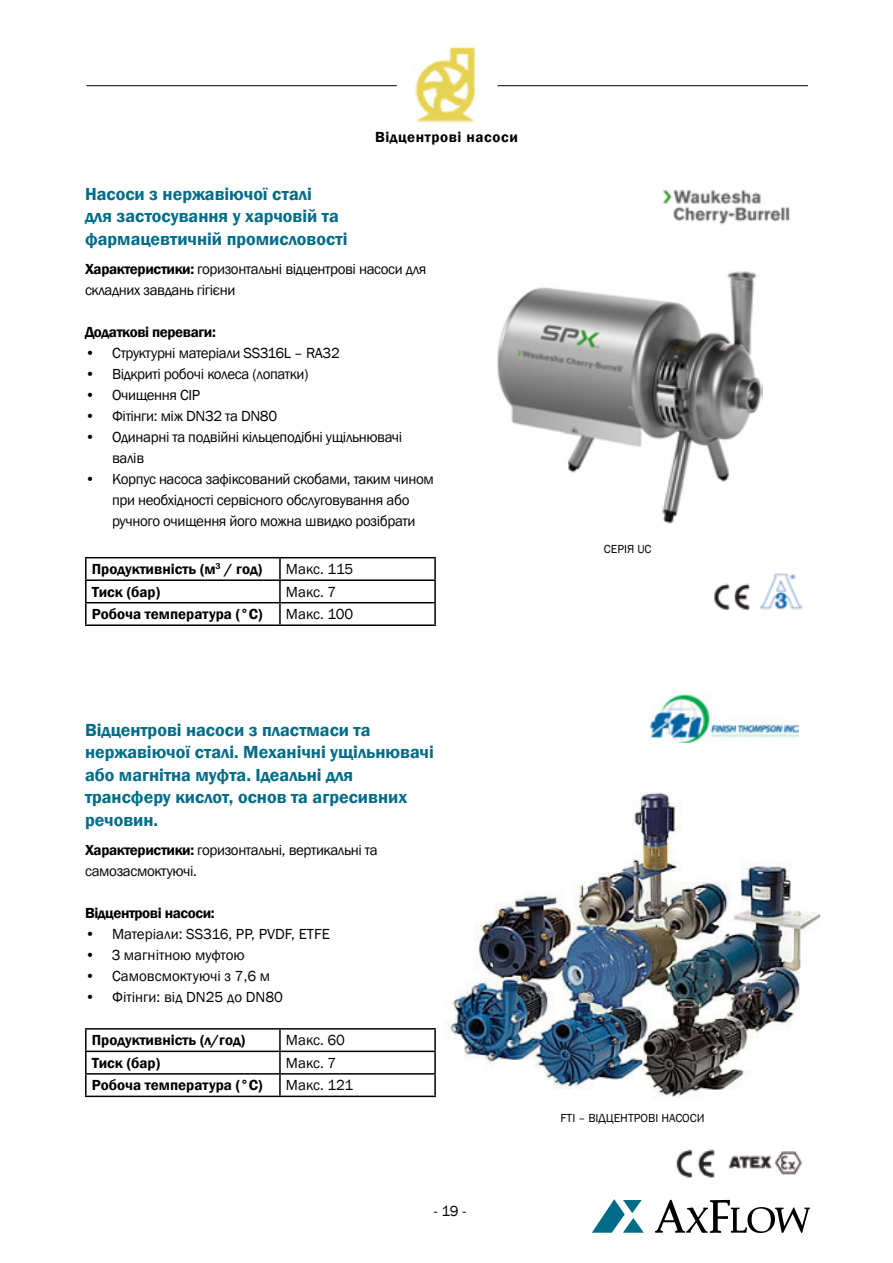
<style>
.page{position:relative;width:893px;height:1263px;background:#fff}
.page>*{position:absolute;margin:0;border:0;box-sizing:border-box;transform-origin:0 0}
.t1{font:600 18px/22.5px "Franklin Gothic";color:#006c88}
.t2{font:15px/21px "Franklin Gothic";letter-spacing:-.025em;color:#000}
.t3{font:600 15px "Franklin Gothic";color:#000}
.t4{font:15px "Franklin Gothic";color:#000}
.t5{font:600 15px "Franklin Gothic";letter-spacing:-.025em;color:#000}
.t6{font:600 15px "Franklin Gothic";letter-spacing:.04em;color:#000}
.t7{font:12px "Franklin Gothic";color:#000}
.s1{font-weight:600}
</style>
<div class="page">
<hr style="left:86px;top:85px;width:311px;height:1px;background:#000">
<hr style="left:497px;top:85px;width:311px;height:1px;background:#000">
<hr style="left:85px;top:557px;width:195px;height:1px;background:#000">
<hr style="left:85px;top:558px;width:2px;height:21px;background:#000">
<hr style="left:280px;top:557px;width:156px;height:1px;background:#000">
<hr style="left:279px;top:558px;width:2px;height:21px;background:#000">
<hr style="left:434px;top:558px;width:2px;height:21px;background:#000">
<hr style="left:85px;top:579px;width:195px;height:2px;background:#000">
<hr style="left:85px;top:581px;width:2px;height:21px;background:#000">
<hr style="left:280px;top:579px;width:156px;height:2px;background:#000">
<hr style="left:279px;top:581px;width:2px;height:21px;background:#000">
<hr style="left:434px;top:581px;width:2px;height:21px;background:#000">
<hr style="left:85px;top:602px;width:195px;height:1px;background:#000">
<hr style="left:85px;top:603px;width:2px;height:21px;background:#000">
<hr style="left:280px;top:602px;width:156px;height:1px;background:#000">
<hr style="left:279px;top:603px;width:2px;height:21px;background:#000">
<hr style="left:434px;top:603px;width:2px;height:21px;background:#000">
<hr style="left:85px;top:624px;width:195px;height:2px;background:#000">
<hr style="left:280px;top:624px;width:156px;height:2px;background:#000">
<img style="left:662px;top:189px;width:128px;height:36px">
<img style="left:425px;top:792px;width:396px;height:306px">
<hr style="left:85px;top:1028px;width:195px;height:1px;background:#000">
<hr style="left:85px;top:1029px;width:2px;height:21px;background:#000">
<hr style="left:280px;top:1028px;width:156px;height:1px;background:#000">
<hr style="left:279px;top:1029px;width:2px;height:21px;background:#000">
<hr style="left:434px;top:1029px;width:2px;height:21px;background:#000">
<hr style="left:85px;top:1050px;width:195px;height:2px;background:#000">
<hr style="left:85px;top:1052px;width:2px;height:21px;background:#000">
<hr style="left:280px;top:1050px;width:156px;height:2px;background:#000">
<hr style="left:279px;top:1052px;width:2px;height:21px;background:#000">
<hr style="left:434px;top:1052px;width:2px;height:21px;background:#000">
<hr style="left:85px;top:1073px;width:195px;height:1px;background:#000">
<hr style="left:85px;top:1074px;width:2px;height:21px;background:#000">
<hr style="left:280px;top:1073px;width:156px;height:1px;background:#000">
<hr style="left:279px;top:1074px;width:2px;height:21px;background:#000">
<hr style="left:434px;top:1074px;width:2px;height:21px;background:#000">
<hr style="left:85px;top:1095px;width:195px;height:2px;background:#000">
<hr style="left:280px;top:1095px;width:156px;height:2px;background:#000">
<img style="left:649px;top:694px;width:149px;height:49px">
<img style="left:676px;top:1149px;width:127px;height:29px">
<img style="left:415px;top:46px;width:62px;height:77px">
<svg style="left:592px;top:1199px;width:52px;height:34px"></svg>
<svg style="left:655px;top:1199px;width:155px;height:34px"></svg>
<img style="left:714px;top:583px;width:36px;height:28px">
<img style="left:759px;top:573px;width:44px;height:37px">
<img style="left:497px;top:271px;width:265px;height:253px">
<p class="t6" style="left:375px;top:128px;width:144px">Відцентрові насоси</p>
<p class="t1" style="left:85px;top:183px;width:264px">Насоси з нержавіючої сталі<br>для застосування у харчовій та фармацевтичній промисловості</p>
<p class="t2" style="left:85px;top:259px;width:343px"><span class="s1">Характеристики:</span> горизонтальні відцентрові насоси для складних завдань гігієни</p>
<p class="t5" style="left:85px;top:323px;width:132px">Додаткові переваги:</p>
<p class="t2" style="left:85px;top:343px;width:256px">• Структурні матеріали SS316L – RA32</p>
<p class="t2" style="left:85px;top:364px;width:225px">• Відкриті робочі колеса (лопатки)</p>
<p class="t2" style="left:85px;top:385px;width:117px">• Очищення CIP</p>
<p class="t2" style="left:85px;top:406px;width:194px">• Фітінги: між DN32 та DN80</p>
<p class="t2" style="left:112px;top:427px;width:292px;text-indent:-27px">• Одинарні та подвійні кільцеподібні ущільнювачі валів</p>
<p class="t2" style="left:85px;top:469px;width:350px;text-align:center">• Корпус насоса зафіксований скобами, таким чином при необхідності сервісного обслуговування або ручного очищення його можна швидко розібрати</p>
<p class="t3" style="left:92px;top:560px;width:172px">Продуктивність (м<sup>3</sup> / год)</p>
<p class="t2" style="left:286px;top:559px;width:69px">Макс. 115</p>
<p class="t3" style="left:92px;top:582px;width:70px">Тиск (бар)</p>
<p class="t2" style="left:286px;top:581px;width:52px">Макс. 7</p>
<p class="t3" style="left:92px;top:605px;width:172px">Робоча температура (°C)</p>
<p class="t2" style="left:286px;top:604px;width:69px">Макс. 100</p>
<p class="t1" style="left:85px;top:718px;width:350px">Відцентрові насоси з пластмаси та нержавіючої сталі. Механічні ущільнювачі або магнітна муфта. Ідеальні для трансферу кислот, основ та агресивних речовин.</p>
<p class="t2" style="left:85px;top:840px;width:294px"><span class="s1">Характеристики:</span> горизонтальні, вертикальні та самозасмоктуючі.</p>
<p class="t5" style="left:85px;top:904px;width:131px">Відцентрові насоси:</p>
<p class="t4" style="left:85px;top:925px;width:246px">• Матеріали: SS316, PP, PVDF, ETFE</p>
<p class="t4" style="left:85px;top:946px;width:161px">• З магнітною муфтою</p>
<p class="t4" style="left:85px;top:967px;width:187px">• Самовсмоктуючі з 7,6 м</p>
<p class="t4" style="left:85px;top:988px;width:199px">• Фітінги: від DN25 до DN80</p>
<p class="t3" style="left:92px;top:1031px;width:155px">Продуктивність (л/год)</p>
<p class="t2" style="left:286px;top:1030px;width:61px">Макс. 60</p>
<p class="t3" style="left:92px;top:1053px;width:70px">Тиск (бар)</p>
<p class="t2" style="left:286px;top:1053px;width:52px">Макс. 7</p>
<p class="t3" style="left:92px;top:1076px;width:172px">Робоча температура (°C)</p>
<p class="t2" style="left:286px;top:1075px;width:69px">Макс. 121</p>
<p class="t2" style="left:434px;top:1201px;width:34px">-19-</p>
<p class="t7" style="left:604px;top:541px;width:49px">Серія UC</p>
<p class="t7" style="left:560px;top:1110px;width:47px">FTI – Відцентров</p>
<p class="t7" style="left:655px;top:1110px;width:51px">і насоси</p>
</div>
